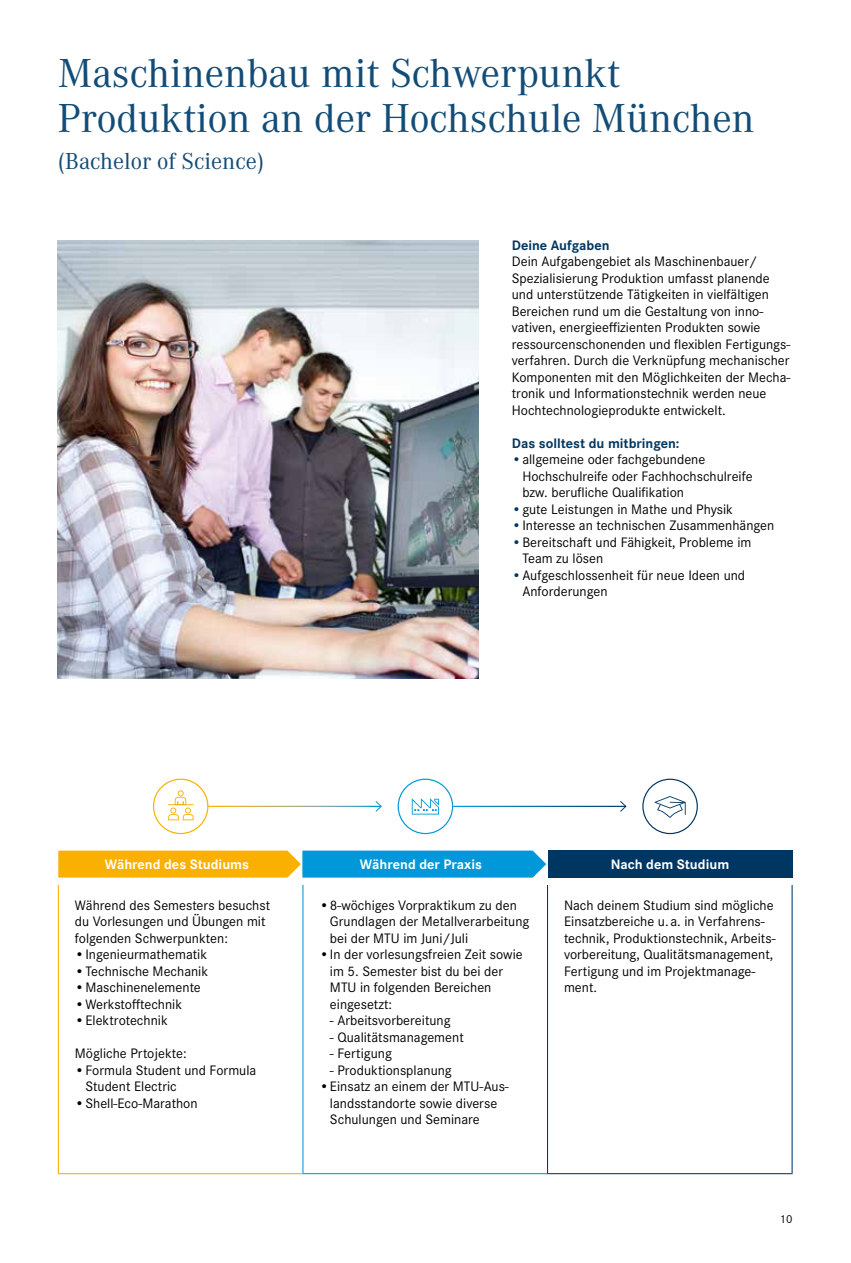
<style>
.page{position:relative;width:851px;height:1263px;background:#fff}
.page>*{position:absolute;margin:0;border:0;box-sizing:border-box;transform-origin:0 0}
.t1{font:42px/45px "Corporate A";color:#134c76}
.t2{font:24px "Corporate A";color:#134c76}
.t3{font:14.25px/16.5px "Corporate S";color:#000}
.t4{font:700 14.25px "Corporate S";color:#fff}
.t5{font:700 14.25px "Corporate S";color:#003762}
.t6{font:12px "Corporate S";color:#000}
.s1{color:#003762}
</style>
<div class="page">
<svg style="left:374px;top:801px;width:8px;height:11px"></svg>
<svg style="left:619px;top:801px;width:8px;height:11px"></svg>
<div style="left:153px;top:779px;width:55px;height:55px;border:1px solid #f9b000;border-radius:50%"></div>
<svg style="left:168px;top:790px;width:26px;height:30px"></svg>
<div style="left:397px;top:779px;width:56px;height:55px;border:1px solid #0098d8;border-radius:50%"></div>
<svg style="left:411px;top:798px;width:28px;height:16px"></svg>
<div style="left:642px;top:779px;width:55px;height:55px;border:1px solid #003762;border-radius:50%"></div>
<svg style="left:654px;top:796px;width:31px;height:22px"></svg>
<img style="left:58px;top:240px;width:420px;height:439px">
<hr style="left:58px;top:885px;width:1px;height:288px;background:#f9b000">
<hr style="left:58px;top:1173px;width:244px;height:1px;background:#f9b000">
<hr style="left:302px;top:885px;width:1px;height:288px;background:#0098d8">
<hr style="left:302px;top:1173px;width:245px;height:1px;background:#0098d8">
<hr style="left:547px;top:885px;width:1px;height:288px;background:#003762">
<hr style="left:791px;top:885px;width:1px;height:288px;background:#003762">
<hr style="left:547px;top:1173px;width:245px;height:1px;background:#003762">
<svg style="left:58px;top:850px;width:488px;height:27px;background:#82a873"></svg>
<div style="left:547px;top:850px;width:245px;height:27px;background:#003762"></div>
<h1 class="t1" style="left:58px;top:49px;width:698px">Maschinenbau mit Schwerpunkt<br>Produktion an der Hochschule München</h1>
<h2 class="t2" style="left:58px;top:145px;width:208px">(Bachelor of Science)</h2>
<p class="t5" style="left:511px;top:237px;width:99px">Deine Aufgaben</p>
<p class="t3" style="left:511px;top:253px;width:280px">Dein Aufgabengebiet als Maschinenbauer/ Spezialisierung Produktion umfasst planende und unterstützende Tätigkeiten in vielfältigen Bereichen rund um die Gestaltung von inno&shy;vativen, energieeffizienten Produkten sowie ressourcenschonenden und flexiblen Fertigungs&shy;verfahren. Durch die Verknüpfung mechanischer Komponenten mit den Möglichkeiten der Mecha&shy;tronik und Informationstechnik werden neue Hochtechnologieprodukte entwickelt.</p>
<p class="t5" style="left:511px;top:435px;width:169px">Das solltest du mitbringen:</p>
<p class="t3" style="left:522px;top:451px;width:232px;text-indent:-11px"><span class="s1">•</span>allgemeine oder fachgebundene<br>Hochschulreife oder Fachhochschulreife bzw. berufliche Qualifikation</p>
<p class="t3" style="left:511px;top:501px;width:223px"><span class="s1">•</span>gute Leistungen in Mathe und Physik</p>
<p class="t3" style="left:511px;top:517px;width:264px"><span class="s1">•</span>Interesse an technischen Zusammenhängen</p>
<p class="t3" style="left:522px;top:534px;width:230px;text-indent:-11px"><span class="s1">•</span>Bereitschaft und Fähigkeit, Probleme im<br>Team zu lösen</p>
<p class="t3" style="left:522px;top:567px;width:224px;text-indent:-11px"><span class="s1">•</span>Aufgeschlossenheit für neue Ideen und<br>Anforderungen</p>
<p class="t4" style="left:105px;top:856px;width:146px">Während des Studiums</p>
<p class="t4" style="left:360px;top:856px;width:123px">Während der Praxis</p>
<p class="t4" style="left:610px;top:856px;width:120px">Nach dem Studium</p>
<p class="t3" style="left:75px;top:897px;width:197px">Während des Semesters besuchst du Vorlesungen und Übungen mit folgenden Schwerpunkten:</p>
<p class="t3" style="left:75px;top:946px;width:134px">•Ingenieurmathematik</p>
<p class="t3" style="left:75px;top:963px;width:135px">•Technische Mechanik</p>
<p class="t3" style="left:75px;top:979px;width:127px">•Maschinenelemente</p>
<p class="t3" style="left:75px;top:996px;width:109px">•Werkstofftechnik</p>
<p class="t3" style="left:75px;top:1012px;width:94px">•Elektrotechnik</p>
<p class="t3" style="left:75px;top:1045px;width:113px">Mögliche Prtojekte:</p>
<p class="t3" style="left:85px;top:1062px;width:172px;text-indent:-11px">•Formula Student und Formula<br>Student Electric</p>
<p class="t3" style="left:75px;top:1095px;width:124px">•Shell-Eco-Marathon</p>
<p class="t3" style="left:330px;top:897px;width:201px;text-indent:-11px">•8-wöchiges Vorpraktikum zu den<br>Grundlagen der Metallverarbeitung bei der MTU im Juni/Juli</p>
<p class="t3" style="left:330px;top:946px;width:194px;text-indent:-11px">•In der vorlesungsfreien Zeit sowie im 5. Semester bist du bei der<br>MTU in folgenden Bereichen eingesetzt:</p>
<p class="t3" style="left:330px;top:1012px;width:122px">- Arbeitsvorbereitung</p>
<p class="t3" style="left:330px;top:1029px;width:135px">- Qualitätsmanagement</p>
<p class="t3" style="left:330px;top:1045px;width:63px">- Fertigung</p>
<p class="t3" style="left:330px;top:1062px;width:123px">- Produktionsplanung</p>
<p class="t3" style="left:330px;top:1078px;width:180px;text-indent:-11px">•Einsatz an einem der MTU-Aus&shy;landsstandorte sowie diverse<br>Schulungen und Seminare</p>
<p class="t3" style="left:564px;top:897px;width:213px">Nach deinem Studium sind mögliche<br>Einsatzbereiche u. a. in Verfahrens&shy;technik, Produktionstechnik, Arbeits&shy;vorbereitung, Qualitätsmanagement,<br>Fertigung und im Projektmanage&shy;ment.</p>
<p class="t6" style="left:779px;top:1212px;width:14px">10</p>
</div>
